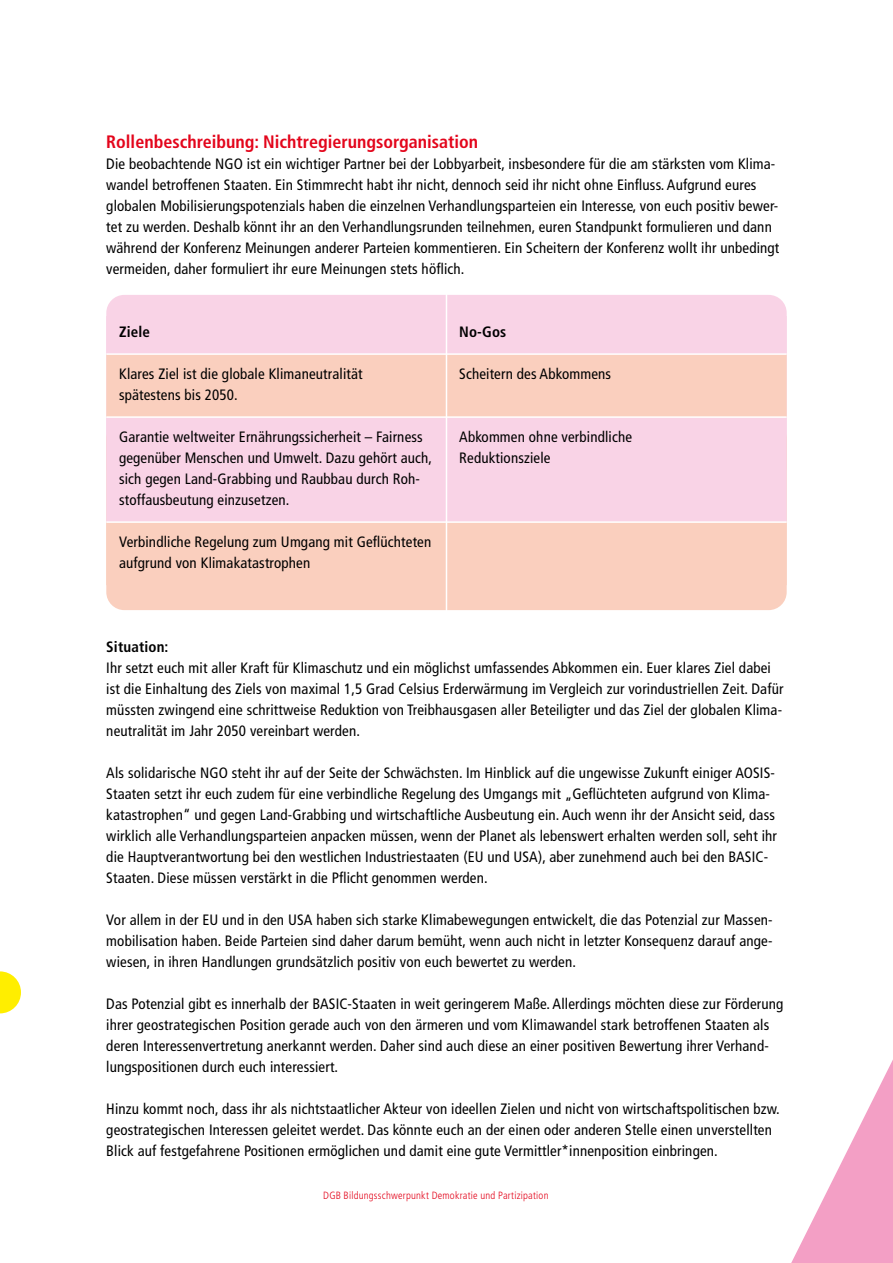
<style>
.page{position:relative;width:893px;height:1263px;background:#fff}
.page>*{position:absolute;margin:0;border:0;box-sizing:border-box;transform-origin:0 0}
.t1{font:700 condensed 18px "Frutiger LT Std";color:#e3051b}
.t2{font:condensed 15px/21px "Frutiger LT Std";letter-spacing:.01em;color:#000}
.t3{font:700 condensed 15px "Frutiger LT Std";letter-spacing:.01em;color:#000}
.t4{font:300 condensed 10.5px "Frutiger LT Std";letter-spacing:.02em;color:#e3051b}
</style>
<div class="page">
<div style="left:106px;top:295px;width:681px;height:189px;background:#f9d3e6;border-radius:18px"></div>
<div style="left:106px;top:421px;width:681px;height:189px;background:#facfbe;border-radius:18px"></div>
<svg style="left:106px;top:355px;width:681px;height:230px"></svg>
<hr style="left:106px;top:353px;width:340px;height:2px;background:#fff">
<hr style="left:446px;top:353px;width:341px;height:2px;background:#fff">
<hr style="left:106px;top:416px;width:340px;height:2px;background:#fff">
<hr style="left:446px;top:416px;width:341px;height:2px;background:#fff">
<hr style="left:106px;top:521px;width:340px;height:2px;background:#fff">
<hr style="left:446px;top:521px;width:341px;height:2px;background:#fff">
<hr style="left:446px;top:286px;width:1px;height:345px;background:#fff">
<svg style="left:0;top:971px;width:21px;height:42px"></svg>
<svg style="left:791px;top:1060px;width:102px;height:203px"></svg>
<p class="t1" style="left:106px;top:131px;width:373px">Rollenbeschreibung: Nichtregierungsorganisation</p>
<p class="t2" style="left:106px;top:153px;width:675px">Die beobachtende NGO ist ein wichtiger Partner bei der Lobbyarbeit, insbesondere für die am stärksten vom Klima&shy;wandel betroffenen Staaten. Ein Stimmrecht habt ihr nicht, dennoch seid ihr nicht ohne Einfluss. Aufgrund eures globalen Mobilisierungspotenzials haben die einzelnen Verhandlungsparteien ein Interesse, von euch positiv bewer&shy;tet zu werden. Deshalb könnt ihr an den Verhandlungsrunden teilnehmen, euren Standpunkt formulieren und dann während der Konferenz Meinungen anderer Parteien kommentieren. Ein Scheitern der Konferenz wollt ihr unbedingt vermeiden, daher formuliert ihr eure Meinungen stets höflich.</p>
<p class="t3" style="left:119px;top:323px;width:32px">Ziele</p>
<p class="t3" style="left:459px;top:323px;width:49px">No-Gos</p>
<p class="t2" style="left:119px;top:363px;width:245px">Klares Ziel ist die globale Klimaneutralität spätestens bis 2050.</p>
<p class="t2" style="left:459px;top:363px;width:153px">Scheitern des Abkommens</p>
<p class="t2" style="left:119px;top:426px;width:315px">Garantie weltweiter Ernährungssicherheit – Fairness gegenüber Menschen und Umwelt. Dazu gehört auch, sich gegen Land-Grabbing und Raubbau durch Roh&shy;stoffausbeutung einzusetzen.</p>
<p class="t2" style="left:459px;top:426px;width:174px">Abkommen ohne verbindliche<br>Reduktionsziele</p>
<p class="t2" style="left:119px;top:531px;width:314px">Verbindliche Regelung zum Umgang mit Geflüchteten aufgrund von Klimakatastrophen</p>
<p class="t3" style="left:106px;top:638px;width:64px">Situation:</p>
<p class="t2" style="left:106px;top:657px;width:679px">Ihr setzt euch mit aller Kraft für Klimaschutz und ein möglichst umfassendes Abkommen ein. Euer klares Ziel dabei ist die Einhaltung des Ziels von maximal 1,5 Grad Celsius Erderwärmung im Vergleich zur vorindustriellen Zeit. Dafür müssten zwingend eine schrittweise Reduktion von Treibhausgasen aller Beteiligter und das Ziel der globalen Klima&shy;neutralität im Jahr 2050 vereinbart werden.</p>
<p class="t2" style="left:106px;top:762px;width:672px">Als solidarische NGO steht ihr auf der Seite der Schwächsten. Im Hinblick auf die ungewisse Zukunft einiger AOSIS-Staaten setzt ihr euch zudem für eine verbindliche Regelung des Umgangs mit „Geflüchteten aufgrund von Klima&shy;katastrophen“ und gegen Land-Grabbing und wirtschaftliche Ausbeutung ein. Auch wenn ihr der Ansicht seid, dass wirklich alle Verhandlungsparteien anpacken müssen, wenn der Planet als lebenswert erhalten werden soll, seht ihr die Hauptverantwortung bei den westlichen Industriestaaten (EU und USA), aber zunehmend auch bei den BASIC-Staaten. Diese müssen verstärkt in die Pflicht genommen werden.</p>
<p class="t2" style="left:106px;top:909px;width:668px;text-align:justify">Vor allem in der EU und in den USA haben sich starke Klimabewegungen entwickelt, die das Potenzial zur Massen&shy;mobilisation haben. Beide Parteien sind daher darum bemüht, wenn auch nicht in letzter Konsequenz darauf ange&shy;wiesen, in ihren Handlungen grundsätzlich positiv von euch bewertet zu werden.</p>
<p class="t2" style="left:106px;top:993px;width:679px">Das Potenzial gibt es innerhalb der BASIC-Staaten in weit geringerem Maße. Allerdings möchten diese zur Förderung ihrer geostrategischen Position gerade auch von den ärmeren und vom Klimawandel stark betroffenen Staaten als deren Interessenvertretung anerkannt werden. Daher sind auch diese an einer positiven Bewertung ihrer Verhand&shy;lungspositionen durch euch interessiert.</p>
<p class="t2" style="left:106px;top:1098px;width:675px">Hinzu kommt noch, dass ihr als nichtstaatlicher Akteur von ideellen Zielen und nicht von wirtschaftspolitischen bzw. geostrategischen Interessen geleitet werdet. Das könnte euch an der einen oder anderen Stelle einen unverstellten<br>Blick auf festgefahrene Positionen ermöglichen und damit eine gute Vermittler*innenposition einbringen.</p>
<p class="t4" style="left:323px;top:1189px;width:227px">DGB Bildungsschwerpunkt Demokratie und Partizipation</p>
</div>
